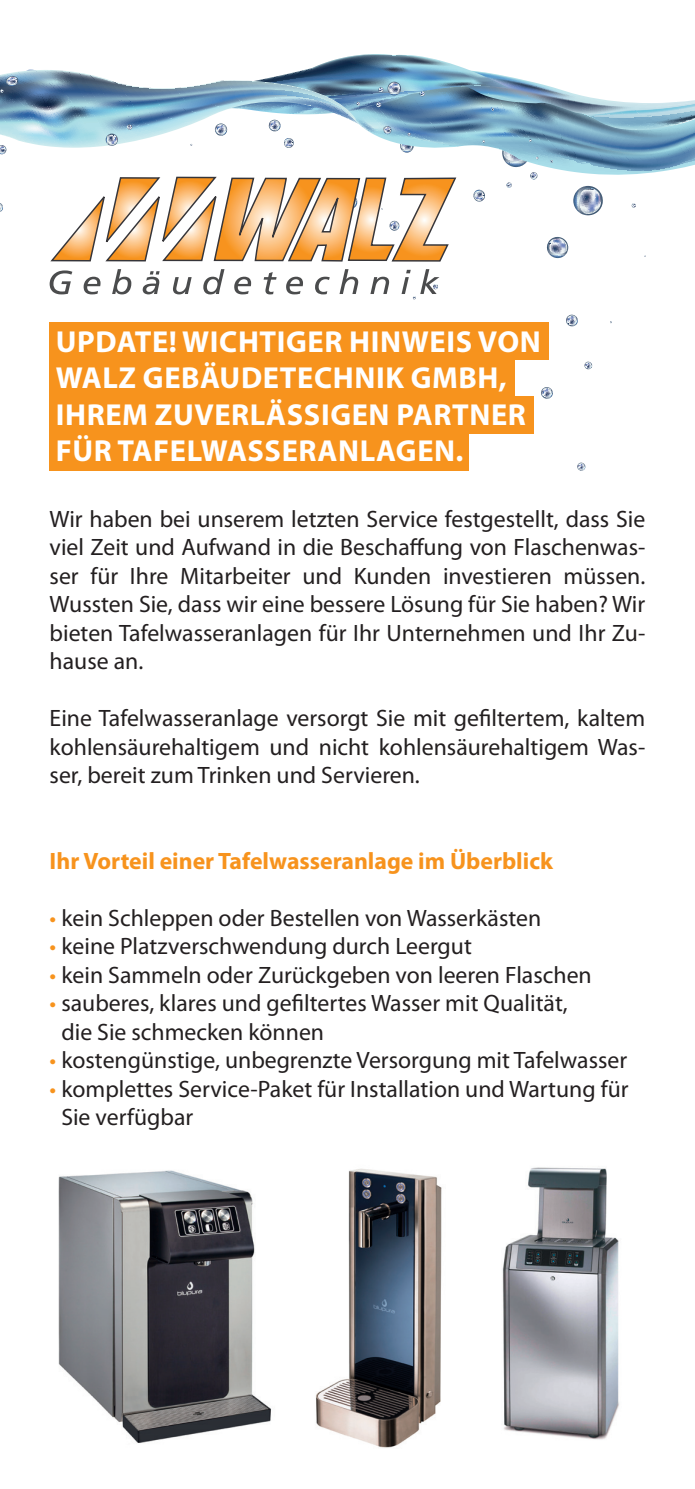
<style>
.page{position:relative;width:695px;height:1489px;background:#fff}
.page>*{position:absolute;margin:0;border:0;box-sizing:border-box;transform-origin:0 0}
.t1{font:700 30.5px/36.5px "Myriad Pro";letter-spacing:.02em;color:#fff}
.t2{font:23.75px/28.5px "Myriad Pro";color:#231f20;text-align:justify}
.t3{font:700 23.75px "Myriad Pro";color:#f7931d}
.s1{color:#f7931d}
</style>
<div class="page">
<svg style="left:566px;top:315px;width:11px;height:11px"></svg>
<svg style="left:541px;top:387px;width:11px;height:12px"></svg>
<svg style="left:584px;top:362px;width:8px;height:7px"></svg>
<svg style="left:577px;top:462px;width:8px;height:8px"></svg>
<img style="left:58px;top:1170px;width:213px;height:273px">
<img style="left:316px;top:1168px;width:126px;height:280px">
<div style="left:50px;top:322px;width:499px;height:37px;background:#f7931d"></div>
<div style="left:50px;top:359px;width:465px;height:37px;background:#f7931d"></div>
<div style="left:50px;top:396px;width:483px;height:37px;background:#f7931d"></div>
<div style="left:50px;top:433px;width:419px;height:37px;background:#f7931d"></div>
<img style="left:502px;top:1167px;width:117px;height:273px">
<svg style="left:50px;top:270px;width:22px;height:24px"></svg>
<svg style="left:84px;top:277px;width:16px;height:17px"></svg>
<svg style="left:112px;top:269px;width:19px;height:25px"></svg>
<svg style="left:143px;top:271px;width:16px;height:23px"></svg>
<svg style="left:173px;top:277px;width:19px;height:17px"></svg>
<svg style="left:203px;top:269px;width:21px;height:25px"></svg>
<svg style="left:234px;top:277px;width:17px;height:17px"></svg>
<svg style="left:263px;top:272px;width:13px;height:22px"></svg>
<svg style="left:286px;top:277px;width:17px;height:17px"></svg>
<svg style="left:315px;top:277px;width:15px;height:17px"></svg>
<svg style="left:339px;top:269px;width:19px;height:25px"></svg>
<svg style="left:370px;top:277px;width:19px;height:17px"></svg>
<svg style="left:401px;top:269px;width:38px;height:30px"></svg>
<img style="left:0;top:54px;width:694px;height:208px">
<p class="t1" style="left:56px;top:322px;width:486px">UPDATE! WICHTIGER HINWEIS VON<br>WALZ GEBÄUDETECHNIK GMBH,<br>IHREM ZUVERLÄSSIGEN PARTNER<br>FÜR TAFELWASSERANLAGEN.</p>
<p class="t2" style="left:50px;top:504px;width:597px">Wir haben bei unserem letzten Service festgestellt, dass Sie viel Zeit und Aufwand in die Beschaffung von Flaschenwas&shy;ser für Ihre Mitarbeiter und Kunden investieren müssen.<br>Wussten Sie, dass wir eine bessere Lösung für Sie haben? Wir bieten Tafelwasseranlagen für Ihr Unternehmen und Ihr Zu&shy;hause an.</p>
<p class="t2" style="left:50px;top:703px;width:597px">Eine Tafelwasseranlage versorgt Sie mit gefiltertem, kaltem kohlensäurehaltigem und nicht kohlensäurehaltigem Was&shy;ser, bereit zum Trinken und Servieren.</p>
<p class="t3" style="left:50px;top:845px;width:504px">Ihr Vorteil einer Tafelwasseranlage im Überblick</p>
<p class="t2" style="left:50px;top:903px;width:493px"><span class="s1">•</span> kein Schleppen oder Bestellen von Wasserkästen</p>
<p class="t2" style="left:50px;top:931px;width:423px"><span class="s1">•</span> keine Platzverschwendung durch Leergut</p>
<p class="t2" style="left:50px;top:960px;width:543px"><span class="s1">•</span> kein Sammeln oder Zurückgeben von leeren Flaschen</p>
<p class="t2" style="left:61px;top:988px;width:507px;text-indent:-12px"><span class="s1">•</span> sauberes, klares und gefiltertes Wasser mit Qualität, die Sie schmecken können</p>
<p class="t2" style="left:50px;top:1045px;width:579px"><span class="s1">•</span> kostengünstige, unbegrenzte Versorgung mit Tafelwasser</p>
<p class="t2" style="left:61px;top:1074px;width:568px;text-indent:-12px"><span class="s1">•</span> komplettes Service-Paket für Installation und Wartung für<br>Sie verfügbar</p>
</div>
